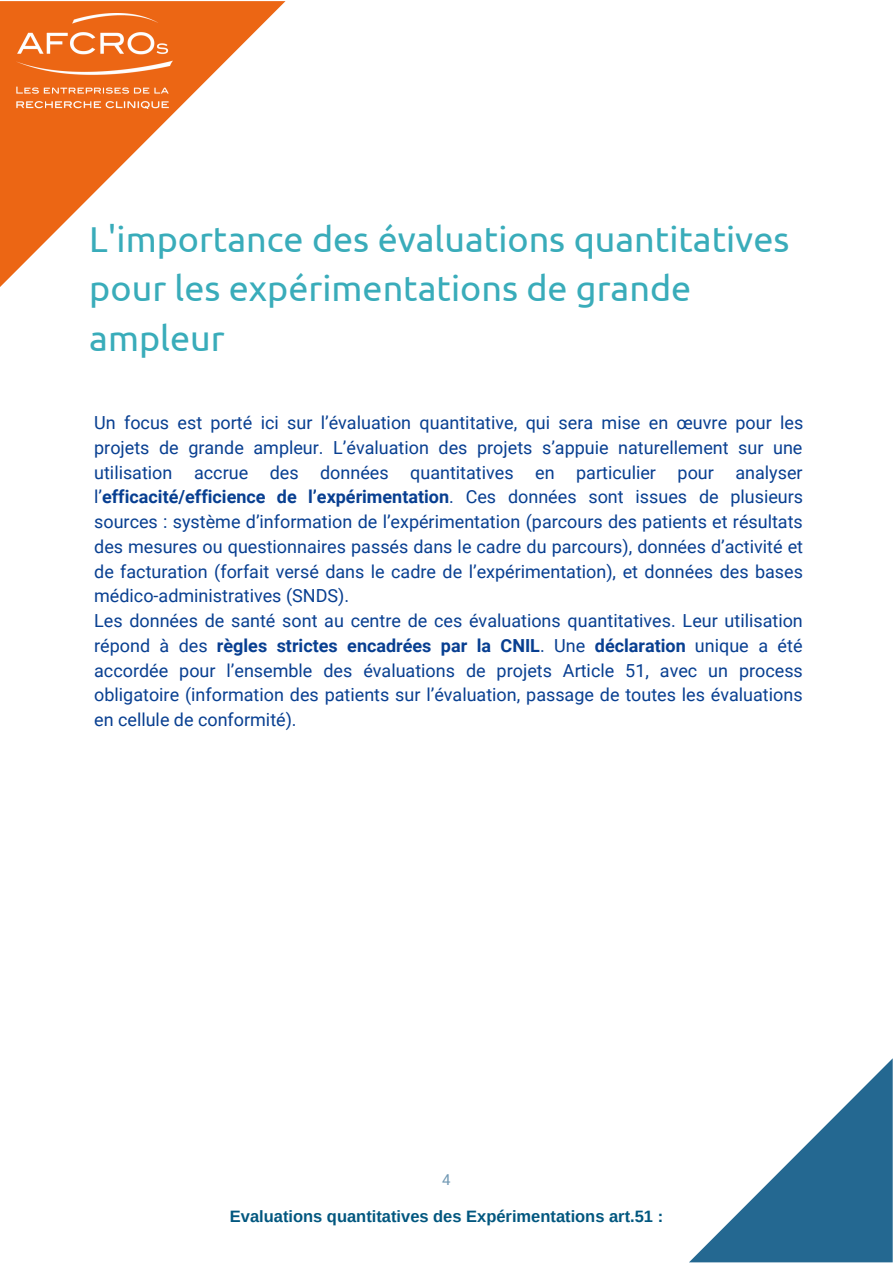
<style>
.page{position:relative;width:893px;height:1264px;background:#fff}
.page>*{position:absolute;margin:0;border:0;box-sizing:border-box;transform-origin:0 0}
.t1{font:36px/49.5px "Ubuntu";color:#39acba}
.t2{font:18px/24.8px "Roboto";color:#083f91;text-align:justify}
.t3{font:700 16.5px "Arimo";color:#02577f}
.t4{font:15px "Roboto";color:#7098b3}
.s1{font-weight:700}
</style>
<div class="page">
<svg style="left:0;top:1px;width:285px;height:286px"></svg>
<svg style="left:689px;top:1059px;width:203px;height:203px"></svg>
<img style="left:16px;top:13px;width:156px;height:96px">
<p class="t1" style="left:89px;top:214px;width:701px">L'importance des évaluations quantitatives pour les expérimentations de grande ampleur</p>
<p class="t2" style="left:94px;top:410px;width:710px">Un focus est porté ici sur l’évaluation quantitative, qui sera mise en œuvre pour les projets de grande ampleur. L’évaluation des projets s’appuie naturellement sur une utilisation accrue des données quantitatives en particulier pour analyser l’<span class="s1">efficacité/efficience de l’expérimentation</span>. Ces données sont issues de plusieurs sources : système d’information de l’expérimentation (parcours des patients et résultats des mesures ou questionnaires passés dans le cadre du parcours), données d’activité et de facturation (forfait versé dans le cadre de l’expérimentation), et données des bases médico-administratives (SNDS).</p>
<p class="t2" style="left:94px;top:608px;width:710px">Les données de santé sont au centre de ces évaluations quantitatives. Leur utilisation répond à des <span class="s1">règles strictes encadrées par la CNIL</span>. Une <span class="s1">déclaration</span> unique a été accordée pour l’ensemble des évaluations de projets Article 51, avec un process obligatoire (information des patients sur l’évaluation, passage de toutes les évaluations en cellule de conformité).</p>
<p class="t4" style="left:442px;top:1171px;width:10px">4</p>
<p class="t3" style="left:230px;top:1207px;width:435px">Evaluations quantitatives des Expérimentations art.51 :</p>
</div>
